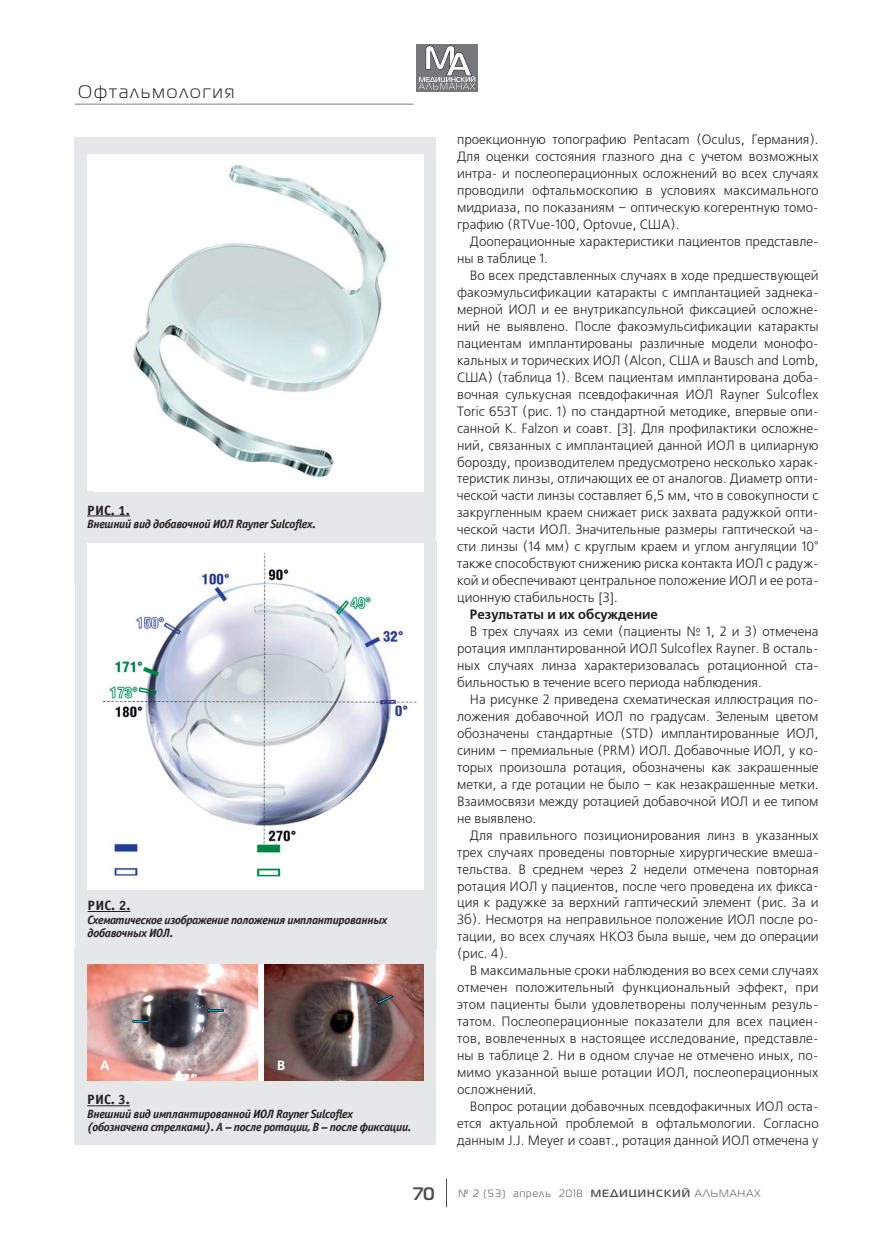
<style>
.page{position:relative;width:893px;height:1255px;background:#fff}
.page>*{position:absolute;margin:0;border:0;box-sizing:border-box;transform-origin:0 0}
.t1{font:18px "Magistral C";letter-spacing:.12em;color:#231f20}
.t2{font:700 18px "Magistral C";color:#4b4c4d}
.t3{font:13.5px/17px "Free Set C";color:#231f20;text-align:justify}
.t4{font:700 13.5px "Free Set C";color:#231f20}
.t5{font:700 13.5px "Officina Sans C";color:#231f20}
.t6{font:700 13.5px "Free Set C";color:#fff}
.t7{font:italic 700 12px/13.5px "Officina Sans C";letter-spacing:-.03em;color:#231f20}
.t8{font:10.5px "Magistral C";letter-spacing:.1em;color:#4b4c4d}
.s1{font-weight:700}
</style>
<div class="page">
<div style="left:417px;top:44px;width:61px;height:48px;background:#76787b"></div>
<svg style="left:419px;top:45px;width:56px;height:44px"></svg>
<hr style="left:75px;top:104px;width:338px;height:1px;background:#808285">
<svg style="left:446px;top:1178px;width:1px;height:28px"></svg>
<div style="left:74px;top:137px;width:362px;height:447px;background:#e6e7e9"></div>
<hr style="left:87px;top:515px;width:43px;height:1px;background:#231f20">
<div style="left:87px;top:154px;width:336px;height:337px;background:#fff"></div>
<img style="left:133px;top:165px;width:254px;height:312px">
<div style="left:74px;top:948px;width:362px;height:196px;background:#e6e7e9"></div>
<hr style="left:87px;top:1105px;width:43px;height:1px;background:#231f20">
<img style="left:87px;top:964px;width:336px;height:116px">
<div style="left:75px;top:542px;width:361px;height:408px;background:#e6e7e9"></div>
<hr style="left:88px;top:911px;width:43px;height:1px;background:#231f20">
<img style="left:88px;top:544px;width:336px;height:345px">
<h1 class="t1" style="left:78px;top:83px;width:158px">Офтальмология</h1>
<p class="t5" style="left:87px;top:502px;width:44px">РИС. 1.</p>
<p class="t7" style="left:87px;top:517px;width:230px">Внешний вид добавочной ИОЛ Rayner Sulcoflex.</p>
<p class="t5" style="left:88px;top:897px;width:44px">РИС. 2.</p>
<p class="t7" style="left:88px;top:913px;width:301px">Схематическое изображение положения имплантированных добавочных ИОЛ.</p>
<p class="t6" style="left:100px;top:1057px;width:12px">A</p>
<p class="t6" style="left:277px;top:1057px;width:10px">B</p>
<p class="t5" style="left:87px;top:1092px;width:44px">РИС. 3.</p>
<p class="t7" style="left:87px;top:1107px;width:326px">Внешний вид имплантированной ИОЛ Rayner Sulcoflex (обозначена стрелками). A – после ротации, B – после фиксации.</p>
<p class="t3" style="left:457px;top:132px;width:363px">проекционную топографию Pentacam (Oculus, Германия).<br>Для оценки состояния глазного дна с учетом возможных интра- и послеоперационных осложнений во всех случаях проводили офтальмоскопию в условиях максимального мидриаза, по показаниям – оптическую когерентную томо&shy;графию (RTVue-100, Optovue, США).</p>
<p class="t3" style="left:457px;top:233px;width:363px;text-indent:13px">Дооперационные характеристики пациентов представле&shy;ны в таблице 1.</p>
<p class="t3" style="left:457px;top:267px;width:363px;text-indent:13px">Во всех представленных случаях в ходе предшествующей факоэмульсификации катаракты с имплантацией заднека&shy;мерной ИОЛ и ее внутрикапсульной фиксацией осложне&shy;ний не выявлено. После факоэмульсификации катаракты пациентам имплантированы различные модели монофо&shy;кальных и торических ИОЛ (Alcon, США и Bausch and Lomb, США) (таблица 1). Всем пациентам имплантирована доба&shy;вочная сулькусная псевдофакичная ИОЛ Rayner Sulcoflex Toric 653T (рис. 1) по стандартной методике, впервые опи&shy;санной K. Falzon и соавт. [3]. Для профилактики осложне&shy;ний, связанных с имплантацией данной ИОЛ в цилиарную борозду, производителем предусмотрено несколько харак&shy;теристик линзы, отличающих ее от аналогов. Диаметр опти&shy;ческой части линзы составляет 6,5 мм, что в совокупности с закругленным краем снижает риск захвата радужкой опти&shy;ческой части ИОЛ. Значительные размеры гаптической ча&shy;сти линзы (14 мм) с круглым краем и углом ангуляции 10° также способствуют снижению риска контакта ИОЛ с радуж&shy;кой и обеспечивают центральное положение ИОЛ и ее рота&shy;ционную стабильность [3].</p>
<p class="t4" style="left:470px;top:606px;width:189px">Результаты и их обсуждение</p>
<p class="t3" style="left:457px;top:623px;width:363px;text-indent:13px">В трех случаях из семи (пациенты № 1, 2 и 3) отмечена ротация имплантированной ИОЛ Sulcoflex Rayner. В осталь&shy;ных случаях линза характеризовалась ротационной ста&shy;бильностью в течение всего периода наблюдения.</p>
<p class="t3" style="left:457px;top:691px;width:363px;text-indent:13px">На рисунке 2 приведена схематическая иллюстрация по&shy;ложения добавочной ИОЛ по градусам. Зеленым цветом обозначены стандартные (STD) имплантированные ИОЛ, синим – премиальные (PRM) ИОЛ. Добавочные ИОЛ, у ко&shy;торых произошла ротация, обозначены как закрашенные метки, а где ротации не было – как незакрашенные метки.<br>Взаимосвязи между ротацией добавочной ИОЛ и ее типом не выявлено.</p>
<p class="t3" style="left:457px;top:827px;width:363px;text-indent:13px">Для правильного позиционирования линз в указанных трех случаях проведены повторные хирургические вмеша&shy;тельства. В среднем через 2 недели отмечена повторная ротация ИОЛ у пациентов, после чего проведена их фикса&shy;ция к радужке за верхний гаптический элемент (рис. 3а и 3б). Несмотря на неправильное положение ИОЛ после ро&shy;тации, во всех случаях НКОЗ была выше, чем до операции (рис. 4).</p>
<p class="t3" style="left:457px;top:962px;width:363px;text-indent:13px">В максимальные сроки наблюдения во всех семи случаях отмечен положительный функциональный эффект, при этом пациенты были удовлетворены полученным резуль&shy;татом. Послеоперационные показатели для всех пациен&shy;тов, вовлеченных в настоящее исследование, представле&shy;ны в таблице 2. Ни в одном случае не отмечено иных, по&shy;мимо указанной выше ротации ИОЛ, послеоперационных осложнений.</p>
<p class="t3" style="left:457px;top:1098px;width:363px;text-indent:13px">Вопрос ротации добавочных псевдофакичных ИОЛ оста&shy;ется актуальной проблемой в офтальмологии. Согласно данным J.J. Meyer и соавт., ротация данной ИОЛ отмечена у</p>
<h1 class="t2" style="left:413px;top:1182px;width:23px">70</h1>
<p class="t8" style="left:458px;top:1187px;width:303px">№ 2 (53) апрель 2018 <span class="s1">МЕДИЦИНСКИЙ</span> АЛЬМАНАХ</p>
</div>
